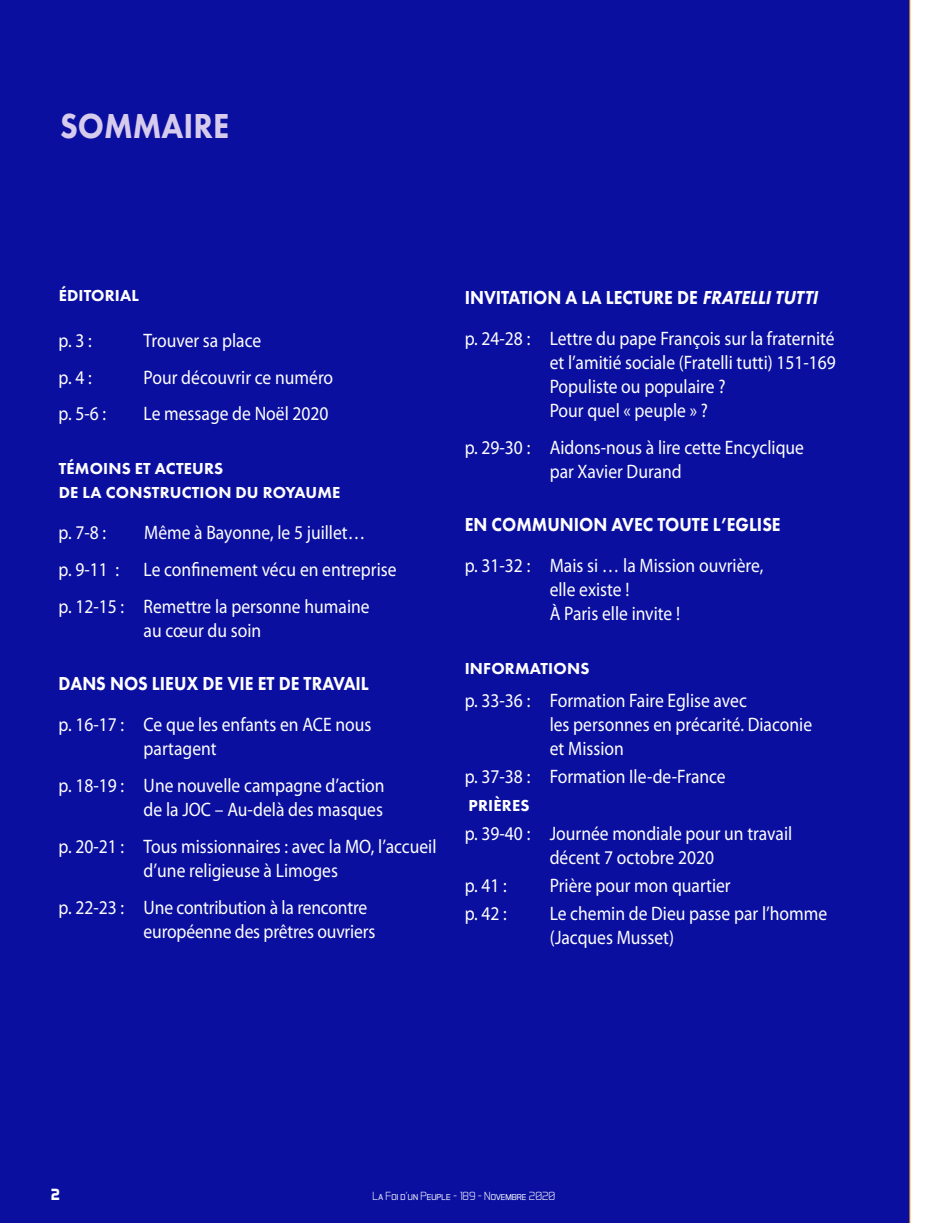
<style>
.page{position:relative;width:939px;height:1223px;background:#fff}
.page>*{position:absolute;margin:0;border:0;box-sizing:border-box;transform-origin:0 0}
.t1{font:800 36px "Futura PT";color:#d6cbed;scale:.9 1}
.t2{font:19.5px/24px "Myriad Pro";color:#fff;scale:.9 1}
.t3{font:800 19.5px "Futura PT";color:#fff;scale:.9 1}
.t4{font:800 16.5px/24px "Futura PT";letter-spacing:.01em;color:#fff}
.t5{font:700 16.5px "Aero Matics Display";color:#fff}
.t6{font:300 12px "Aero Matics Display";color:#fff}
.s1{font-style:italic}
</style>
<div class="page">
<div style="left:0;top:0;width:910px;height:1222px;background:#0a0f9f"></div>
<h1 class="t1" style="left:60px;top:105px;width:190px">SOMMAIRE</h1>
<p class="t4" style="left:59px;top:284px;width:82px">ÉDITORIAL</p>
<p class="t2" style="left:59px;top:329px;width:38px">p. 3 :</p>
<p class="t2" style="left:144px;top:329px;width:132px">Trouver sa place</p>
<p class="t2" style="left:59px;top:365px;width:38px">p. 4 :</p>
<p class="t2" style="left:144px;top:365px;width:212px">Pour découvrir ce numéro</p>
<p class="t2" style="left:59px;top:402px;width:54px">p. 5-6 :</p>
<p class="t2" style="left:144px;top:402px;width:207px">Le message de Noël 2020</p>
<p class="t4" style="left:59px;top:456px;width:283px">TÉMOINS ET ACTEURS<br>DE LA CONSTRUCTION DU ROYAUME</p>
<p class="t2" style="left:59px;top:521px;width:54px">p. 7-8 :</p>
<p class="t2" style="left:144px;top:521px;width:247px">Même à Bayonne, le 5 juillet…</p>
<p class="t2" style="left:59px;top:558px;width:69px">p. 9-11 :</p>
<p class="t2" style="left:59px;top:551px;width:377px;line-height:36.8px;text-indent:85px">Le coninement vécu en entreprise p. 12-15 : Remettre la personne humaine</p>
<p class="t2" style="left:144px;top:618px;width:132px">au cœur du soin</p>
<p class="t3" style="left:59px;top:672px;width:346px">DANS NOS LIEUX DE VIE ET DE TRAVAIL</p>
<p class="t2" style="left:144px;top:713px;width:255px;text-indent:-85px">p. 16-17 : Ce que les enfants en ACE nous partagent</p>
<p class="t2" style="left:59px;top:774px;width:364px;text-align:right">p. 18-19 : Une nouvelle campagne d’action de la JOC – Au-delà des masques</p>
<p class="t2" style="left:144px;top:835px;width:327px;text-indent:-85px">p. 20-21 : Tous missionnaires : avec la MO, l’accueil d’une religieuse à Limoges</p>
<p class="t2" style="left:144px;top:896px;width:259px;text-indent:-85px">p. 22-23 : Une contribution à la rencontre européenne des prêtres ouvriers</p>
<p class="t3" style="left:465px;top:285px;width:397px">INVITATION A LA LECTURE DE <span class="s1">FRATELLITUTTI</span></p>
<p class="t2" style="left:550px;top:327px;width:320px;text-indent:-85px">p. 24-28 : Lettre du pape François sur la fraternité et l’amitié sociale (Fratelli tutti) 151-169<br>Populiste ou populaire ?<br>Pour quel « peuple » ?</p>
<p class="t2" style="left:550px;top:435px;width:284px;text-indent:-85px">p. 29-30 : Aidons-nous à lire cette Encyclique par Xavier Durand</p>
<p class="t3" style="left:465px;top:513px;width:353px">EN COMMUNION AVEC TOUTE L’EGLISE</p>
<p class="t2" style="left:550px;top:554px;width:239px;text-indent:-85px">p. 31-32 : Mais si … la Mission ouvrière, elle existe !<br>À Paris elle invite !</p>
<p class="t4" style="left:465px;top:656px;width:126px">INFORMATIONS</p>
<p class="t2" style="left:550px;top:689px;width:293px;text-indent:-85px">p. 33-36 : Formation Faire Eglise avec<br>les personnes en précarité. Diaconie et Mission</p>
<p class="t2" style="left:465px;top:765px;width:292px">p. 37-38 : Formation Ile-de-France</p>
<p class="t4" style="left:468px;top:793px;width:63px">PRIÈRES</p>
<p class="t2" style="left:465px;top:821px;width:365px;text-align:center">p. 39-40 : Journée mondiale pour un travail décent 7 octobre 2020</p>
<p class="t2" style="left:465px;top:874px;width:48px">p. 41 :</p>
<p class="t2" style="left:550px;top:874px;width:203px">Prière pour mon quartier</p>
<p class="t2" style="left:465px;top:902px;width:48px">p. 42 :</p>
<p class="t2" style="left:550px;top:902px;width:310px">Le chemin de Dieu passe par l’homme (Jacques Musset)</p>
<p class="t5" style="left:51px;top:1184px;width:11px">2</p>
<p class="t6" style="left:373px;top:1188px;width:184px">La Foi d’un Peuple - 189 - Novembre 2020</p>
</div>
